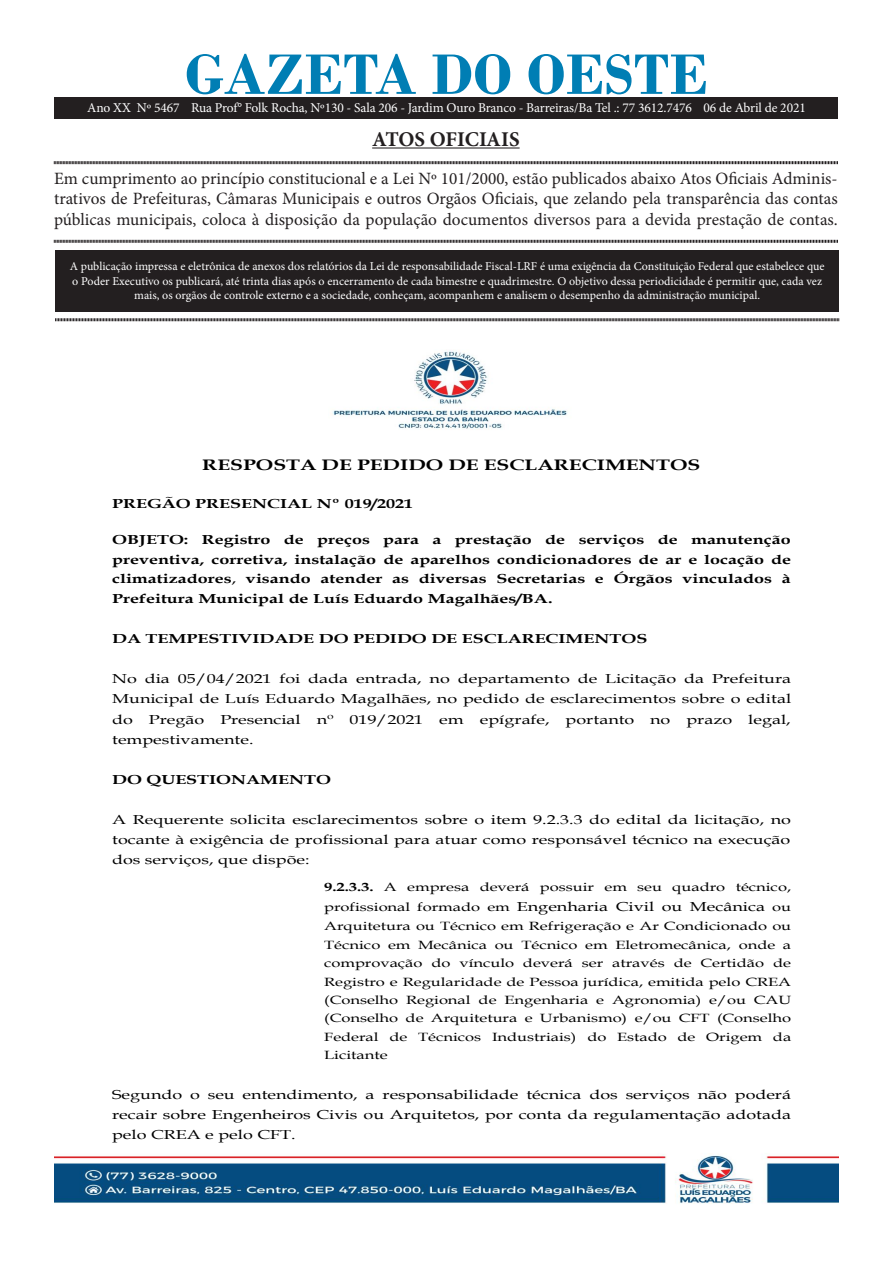
<style>
.page{position:relative;width:893px;height:1263px;background:#fff}
.page>*{position:absolute;margin:0;border:0;box-sizing:border-box;transform-origin:0 0}
.t1{font:700 60px "Bodoni";color:#007eb4}
.t2{font:700 21px "Minion Pro";letter-spacing:-.005em;color:#231f20}
.t3{font:17.25px/20.7px "Minion Pro";color:#231f20;text-align:justify}
.t4{font:700 15.15px "Book Antiqua";letter-spacing:-.005em;color:#000;scale:1.38 1}
.t5{font:13.5px "Minion Pro";letter-spacing:-.01em;color:#fff}
.t6{font:13.05px/20.1px "Book Antiqua";color:#000;text-align:justify;scale:1.38 1}
.t7{font:700 13.05px/19.8px "Book Antiqua";color:#000;text-align:justify;scale:1.38 1}
.t8{font:12px/18.5px "Book Antiqua";color:#000;text-align:justify;scale:1.38 1}
.t9{font:12px/14.4px "Minion Pro";color:#fff;text-align:center}
.s1{font-weight:400}
.s2{font-weight:700}
.s3{font-size:12px}
</style>
<div class="page">
<div style="left:55px;top:250px;width:784px;height:61px;background:#231f20"></div>
<hr style="left:372px;top:147px;width:148px;height:2px;background:#231f20">
<svg style="left:54px;top:161px;width:784px;height:4px;background:#908e8e"></svg>
<svg style="left:54px;top:239px;width:784px;height:4px;background:#908e8e"></svg>
<svg style="left:55px;top:318px;width:784px;height:4px;background:#908e8e"></svg>
<div style="left:54px;top:98px;width:784px;height:20px;background:#231f20"></div>
<img style="left:333px;top:350px;width:234px;height:80px">
<img style="left:54px;top:1154px;width:785px;height:50px">
<p class="t1" style="left:185px;top:39px;width:525px">GAZETA DO OESTE</p>
<p class="t2" style="left:372px;top:124px;width:149px">ATOS OFICIAIS</p>
<p class="t3" style="left:54px;top:168px;width:785px">Em cumprimento ao princípio constitucional e a Lei Nº 101/2000, estão publicados abaixo Atos Oficiais Adminis&shy;trativos de Prefeituras, Câmaras Municipais e outros Orgãos Oficiais, que zelando pela transparência das contas públicas municipais, coloca à disposição da população documentos diversos para a devida prestação de contas.</p>
<p class="t9" style="left:70px;top:259px;width:756px">A publicação impressa e eletrônica de anexos dos relatórios da Lei de responsabilidade Fiscal-LRF é uma exigência da Constituição Federal que estabelece que o Poder Executivo os publicará, até trinta dias após o encerramento de cada bimestre e quadrimestre. O objetivo dessa periodicidade é permitir que, cada vez mais, os orgãos de controle externo e a sociedade, conheçam, acompanhem e analisem o desempenho da administração municipal.</p>
<p class="t5" style="left:87px;top:99px;width:720px">Ano XX Nº 5467 Rua Prof° Folk Rocha, Nº130 - Sala 206 - Jardim Ouro Branco - Barreiras/Ba Tel .: 77 3612.7476 06 de Abril de 2021</p>
<p class="t4" style="left:202px;top:455px;width:362px">RESPOSTA DE PEDIDO DE ESCLARECIMENTOS</p>
<p class="t7" style="left:112px;top:493px;width:220px">PREGÃO PRESENCIAL Nº 019/2021</p>
<p class="t7" style="left:112px;top:530px;width:493px">OBJETO: Registro de preços para a prestação de serviços de manutenção preventiva, corretiva, instalação de aparelhos condicionadores de ar e locação de climatizadores<span class="s1">,</span> visando atender as diversas Secretarias e Órgãos vinculados à Prefeitura Municipal de Luís Eduardo Magalhães/BA.</p>
<p class="t7" style="left:112px;top:629px;width:389px">DA TEMPESTIVIDADE DO PEDIDO DE ESCLARECIMENTOS</p>
<p class="t6" style="left:112px;top:668px;width:494px">No dia 05/04/2021 foi dada entrada, no departamento de Licitação da Prefeitura Municipal de Luís Eduardo Magalhães, no pedido de esclarecimentos sobre o edital do Pregão Presencial nº 019/2021 em epígrafe, portanto no prazo legal, tempestivamente.</p>
<p class="t7" style="left:112px;top:769px;width:160px">DO QUESTIONAMENTO</p>
<p class="t6" style="left:112px;top:809px;width:493px">A Requerente solicita esclarecimentos sobre o item 9.2.3.3 do edital da licitação, no tocante à exigência de profissional para atuar como responsável técnico na execução dos serviços, que dispõe:</p>
<p class="t8" style="left:324px;top:878px;width:340px"><span class="s2">9.2.3.3.</span> A empresa deverá possuir em seu quadro técnico,</p>
<p class="t6" style="left:324px;top:896px;width:340px"><span class="s3">profissional formado em</span> Engenharia Civil ou Mecânica <span class="s3">ou</span></p>
<p class="t8" style="left:324px;top:916px;width:340px">Arquitetura ou Técnico em Refrigeração e Ar Condicionado ou Técnico em Mecânica ou Técnico em Eletromecânica, onde a comprovação do vínculo deverá ser através de Certidão de Registro e Regularidade de Pessoa jurídica, emitida pelo CREA (Conselho Regional de Engenharia e Agronomia) e/ou CAU (Conselho de Arquitetura e Urbanismo) e/ou CFT (Conselho Federal de Técnicos Industriais) do Estado de Origem da Licitante</p>
<p class="t6" style="left:112px;top:1084px;width:493px">Segundo o seu entendimento, a responsabilidade técnica dos serviços não poderá recair sobre Engenheiros Civis ou Arquitetos, por conta da regulamentação adotada pelo CREA e pelo CFT.</p>
</div>
